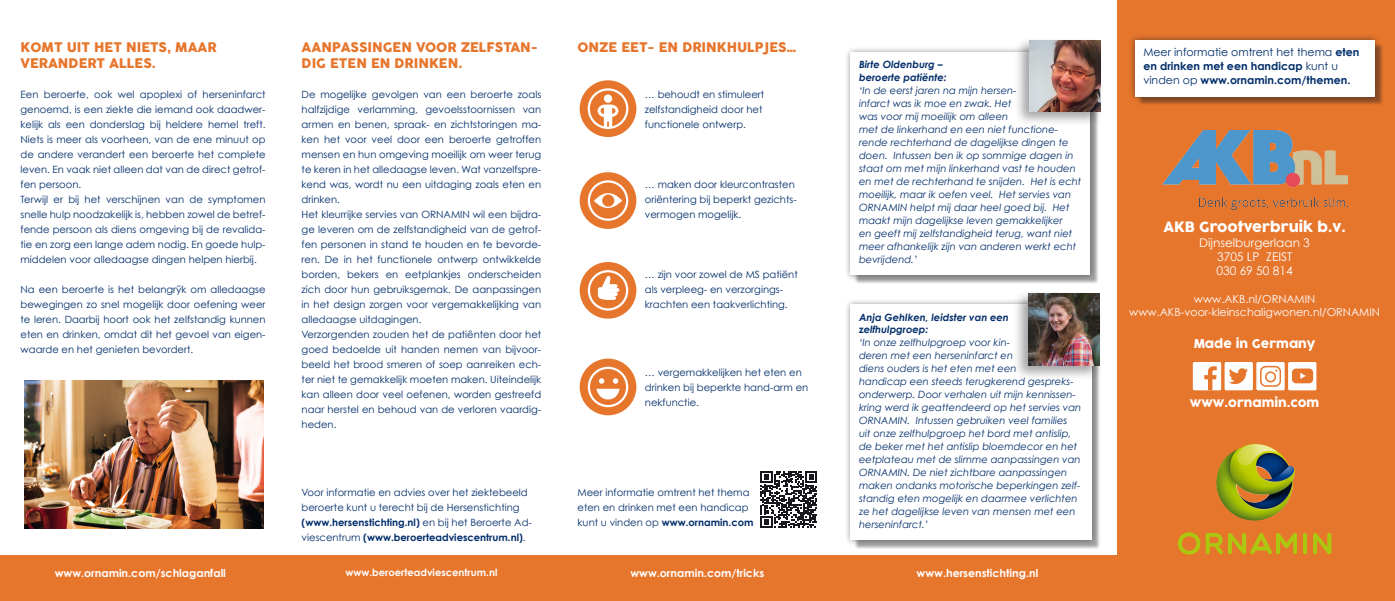
<style>
.page{position:relative;width:1395px;height:601px;background:#fff}
.page>*{position:absolute;margin:0;border:0;box-sizing:border-box;transform-origin:0 0}
.t1{font:14px "COCOGOOSE";color:#fff}
.t2{font:13px/15.6px "COCOGOOSE";color:#e7762d}
.t3{font:12px/14.4px "Century Gothic";color:#fff;text-align:center}
.t4{font:12px "COCOGOOSE";color:#fff}
.t5{font:700 11px/14px "Century Gothic";color:#002d6a}
.t6{font:700 11px "Century Gothic";color:#fff}
.t7{font:11px/13.2px "Century Gothic";color:#fff;text-align:center}
.t8{font:10px/15px "Century Gothic";color:#002d6a}
.t9{font:italic 10px/13px "Century Gothic";color:#002d6a}
.t10{font:italic 700 10px/12px "Century Gothic";color:#002d6a}
.t11{font:700 10px "Century Gothic";color:#fff}
.s1{font-weight:700}
.s2{font-weight:400}
</style>
<div class="page">
<div style="left:0;top:556px;width:1395px;height:45px;background:#e7762d"></div>
<svg style="left:580px;top:80px;width:56px;height:57px;fill:#e7762d"></svg>
<svg style="left:598px;top:94px;width:20px;height:34px"></svg>
<div style="left:588px;top:88px;width:40px;height:41px;border:2px solid #fff;border-radius:50%"></div>
<div style="left:580px;top:172px;width:56px;height:57px;background:#e7762d;border-radius:50%"></div>
<svg style="left:588px;top:180px;width:40px;height:41px"></svg>
<div style="left:580px;top:262px;width:56px;height:57px;background:#e7762d;border-radius:50%"></div>
<svg style="left:588px;top:270px;width:40px;height:41px"></svg>
<div style="left:580px;top:359px;width:56px;height:56px;background:#e7762d;border-radius:50%"></div>
<svg style="left:588px;top:367px;width:40px;height:40px"></svg>
<div style="left:1117px;top:0;width:278px;height:601px;background:#e7762d"></div>
<svg style="left:760px;top:471px;width:57px;height:57px"></svg>
<img style="left:24px;top:380px;width:240px;height:148px">
<div style="left:844px;top:298px;width:254px;height:249px;background:#1a171c;opacity:.5"></div>
<div style="left:850px;top:305px;width:241px;height:235px;background:#fff"></div>
<div style="left:1013px;top:290px;width:89px;height:91px;background:#1a171c;opacity:.4"></div>
<img style="left:1028px;top:293px;width:71px;height:73px">
<div style="left:853px;top:55px;width:246px;height:229px;background:#1a171c;opacity:.4"></div>
<div style="left:844px;top:46px;width:252px;height:235px;background:#1a171c;opacity:.5"></div>
<div style="left:850px;top:52px;width:240px;height:223px;background:#fff"></div>
<div style="left:1014px;top:37px;width:89px;height:90px;background:#1a171c;opacity:.4"></div>
<img style="left:1029px;top:41px;width:71px;height:70px">
<div style="left:1137px;top:43px;width:246px;height:63px;background:#1a171c;opacity:.4"></div>
<div style="left:1128px;top:33px;width:253px;height:70px;background:#1a171c;opacity:.5"></div>
<div style="left:1135px;top:40px;width:239px;height:56px;background:#fff"></div>
<svg style="left:1178px;top:532px;width:119px;height:23px"></svg>
<svg style="left:1303px;top:533px;width:4px;height:22px"></svg>
<svg style="left:1313px;top:533px;width:18px;height:21px"></svg>
<img style="left:1216px;top:444px;width:79px;height:77px">
<div style="left:1193px;top:362px;width:28px;height:28px;background:#fff;border-radius:2px"></div>
<svg style="left:1204px;top:366px;width:12px;height:24px"></svg>
<div style="left:1224px;top:362px;width:29px;height:28px;background:#fff;border-radius:2px"></div>
<svg style="left:1229px;top:368px;width:19px;height:16px"></svg>
<div style="left:1288px;top:362px;width:28px;height:28px;background:#fff;border-radius:2px"></div>
<div style="left:1292px;top:369px;width:21px;height:14px;background:#e7762d;border-radius:4px"></div>
<svg style="left:1300px;top:373px;width:6px;height:6px"></svg>
<div style="left:1256px;top:362px;width:28px;height:28px;background:#fff;border-radius:2px"></div>
<svg style="left:1260px;top:366px;width:21px;height:21px"></svg>
<img style="left:1162px;top:130px;width:185px;height:79px">
<h2 class="t2" style="left:21px;top:40px;width:198px">KOMT UIT HET NIETS, MAAR<br>VERANDERT ALLES.</h2>
<p class="t8" style="left:21px;top:87px;width:246px">Een beroerte, ook wel apoplexi of herseninfarct genoemd, is een ziekte die iemand ook daadwer&shy;kelijk als een donderslag bij heldere hemel treft.<br>Niets is meer als voorheen, van de ene minuut op de andere verandert een beroerte het complete leven. En vaak niet alleen dat van de direct getrof&shy;fen persoon.<br>Terwijl er bij het verschijnen van de symptomen snelle hulp noodzakelijk is, hebben zowel de betref&shy;fende persoon als diens omgeving bij de revalida&shy;tie en zorg een lange adem nodig. En goede hulp&shy;middelen voor alledaagse dingen helpen hierbij.</p>
<p class="t8" style="left:21px;top:282px;width:246px;text-align:justify">Na een beroerte is het belangrÿk om alledaagse bewegingen zo snel mogelijk door oefening weer te leren. Daarbij hoort ook het zelfstandig kunnen eten en drinken, omdat dit het gevoel van eigen&shy;waarde en het genieten bevordert.</p>
<h2 class="t2" style="left:302px;top:40px;width:238px">AANPASSINGEN V00R ZELFSTAN-<br>DIG ETEN EN DRINKEN.</h2>
<p class="t8" style="left:302px;top:87px;width:241px">De mogelijke gevolgen van een beroerte zoals halfzijdige verlamming, gevoelsstoornissen van armen en benen, spraak- en zichtstoringen ma&shy;ken het voor veel door een beroerte getroffen mensen en hun omgeving moeilijk om weer terug te keren in het alledaagse leven. Wat vanzelfspre&shy;kend was, wordt nu een uitdaging zoals eten en drinken.<br>Het kleurrijke servies van ORNAMIN wil een bijdra&shy;ge leveren om de zelfstandigheid van de getrof&shy;fen personen in stand te houden en te bevorde&shy;ren. De in het functionele ontwerp ontwikkelde borden, bekers en eetplankjes onderscheiden zich door hun gebruiksgemak. De aanpassingen in het design zorgen voor vergemakkelijking van alledaagse uitdagingen.<br>Verzorgenden zouden het de patiënten door het goed bedoelde uit handen nemen van bijvoor&shy;beeld het brood smeren of soep aanreiken ech&shy;ter niet te gemakkelijk moeten maken. Uiteindelijk kan alleen door veel oefenen, worden gestreefd naar herstel en behoud van de verloren vaardig&shy;heden.</p>
<p class="t8" style="left:302px;top:485px;width:232px">Voor informatie en advies over het ziektebeeld beroerte kunt u terecht bij de Hersenstichting <span class="s1">(www.hersenstichting.nl)</span> en bij het Beroerte Ad&shy;viescentrum <span class="s1">(www.beroerteadviescentrum.nl)</span>.</p>
<h2 class="t2" style="left:577px;top:40px;width:220px">ONZE EET- EN DRINKHULPJES…</h2>
<p class="t8" style="left:645px;top:87px;width:121px">… behoudt en stimuleert zelfstandigheid door het functionele ontwerp.</p>
<p class="t8" style="left:645px;top:177px;width:153px">… maken door kleurcontrasten oriëntering bij beperkt gezichts&shy;vermogen mogelijk.</p>
<p class="t8" style="left:645px;top:267px;width:154px">… zijn voor zowel de MS patiënt als verpleeg- en verzorgings&shy;krachten een taakverlichting.</p>
<p class="t8" style="left:645px;top:365px;width:165px">… vergemakkelijken het eten en drinken bij beperkte hand-arm en nekfunctie.</p>
<p class="t8" style="left:577px;top:485px;width:178px">Meer informatie omtrent het thema eten en drinken met een handicap kunt u vinden op <span class="s1">www.ornamin.com</span></p>
<p class="t10" style="left:859px;top:58px;width:89px;line-height:13px">Birte Oldenburg – beroerte patiënte:</p>
<p class="t9" style="left:859px;top:84px;width:224px">‘In de eerst jaren na mijn hersen-<br>infarct was ik moe en zwak. Het<br>was voor mij moeilijk om alleen<br>met de linkerhand en een niet functione&shy;rende rechterhand de dagelijkse dingen te doen. Intussen ben ik op sommige dagen in staat om met mijn linkerhand vast te houden en met de rechterhand te snijden. Het is echt moeilijk, maar ik oefen veel. Het servies van ORNAMIN helpt mij daar heel goed bij. Het maakt mijn dagelijkse leven gemakkelijker<br>en geeft mij zelfstandigheid terug, want niet meer afhankelijk zijn van anderen werkt echt bevrijdend.’</p>
<p class="t10" style="left:859px;top:311px;width:151px">Anja Gehlken, leidster van een zelfhulpgroep:</p>
<p class="t9" style="left:859px;top:335px;width:224px">‘In onze zelfhulpgroep voor kin-<br>deren met een herseninfarct en<br>diens ouders is het eten met een<br>handicap een steeds terugkerend gespreks&shy;onderwerp. Door verhalen uit mijn kennissen&shy;kring werd ik geattendeerd op het servies van ORNAMIN. Intussen gebruiken veel families<br>uit onze zelfhulpgroep het bord met antislip, de beker met het antislip bloemdecor en het eetplateau met de slimme aanpassingen van ORNAMIN. De niet zichtbare aanpassingen maken ondanks motorische beperkingen zelf&shy;standig eten mogelijk en daarmee verlichten ze het dagelijkse leven van mensen met een herseninfarct.’</p>
<p class="t6" style="left:55px;top:566px;width:173px">www.ornamin.com/schlaganfall</p>
<p class="t11" style="left:345px;top:566px;width:153px">www.beroerteadviescentrum.nl</p>
<p class="t6" style="left:630px;top:566px;width:135px">www.ornamin.com/tricks</p>
<p class="t6" style="left:916px;top:566px;width:123px">www.hersenstichting.nl</p>
<p class="t5" style="left:1143px;top:45px;width:218px"><span class="s2">Meer informatie omtrent het thema</span> eten en drinken met een handicap <span class="s2">kunt u vinden op</span> www.ornamin.com/themen.</p>
<h1 class="t1" style="left:1163px;top:217px;width:184px">AKB Grootverbruik b.v.</h1>
<p class="t3" style="left:1199px;top:235px;width:112px">Dijnselburgerlaan 3<br>3705 LP ZEIST<br>030 69 50 814</p>
<p class="t7" style="left:1129px;top:292px;width:252px">www.AKB.nl/ORNAMIN www.AKB-voor-kleinschaligwonen.nl/ORNAMIN</p>
<p class="t4" style="left:1193px;top:335px;width:123px">Made in Germany</p>
<p class="t4" style="left:1190px;top:393px;width:131px">www.ornamin.com</p>
</div>
